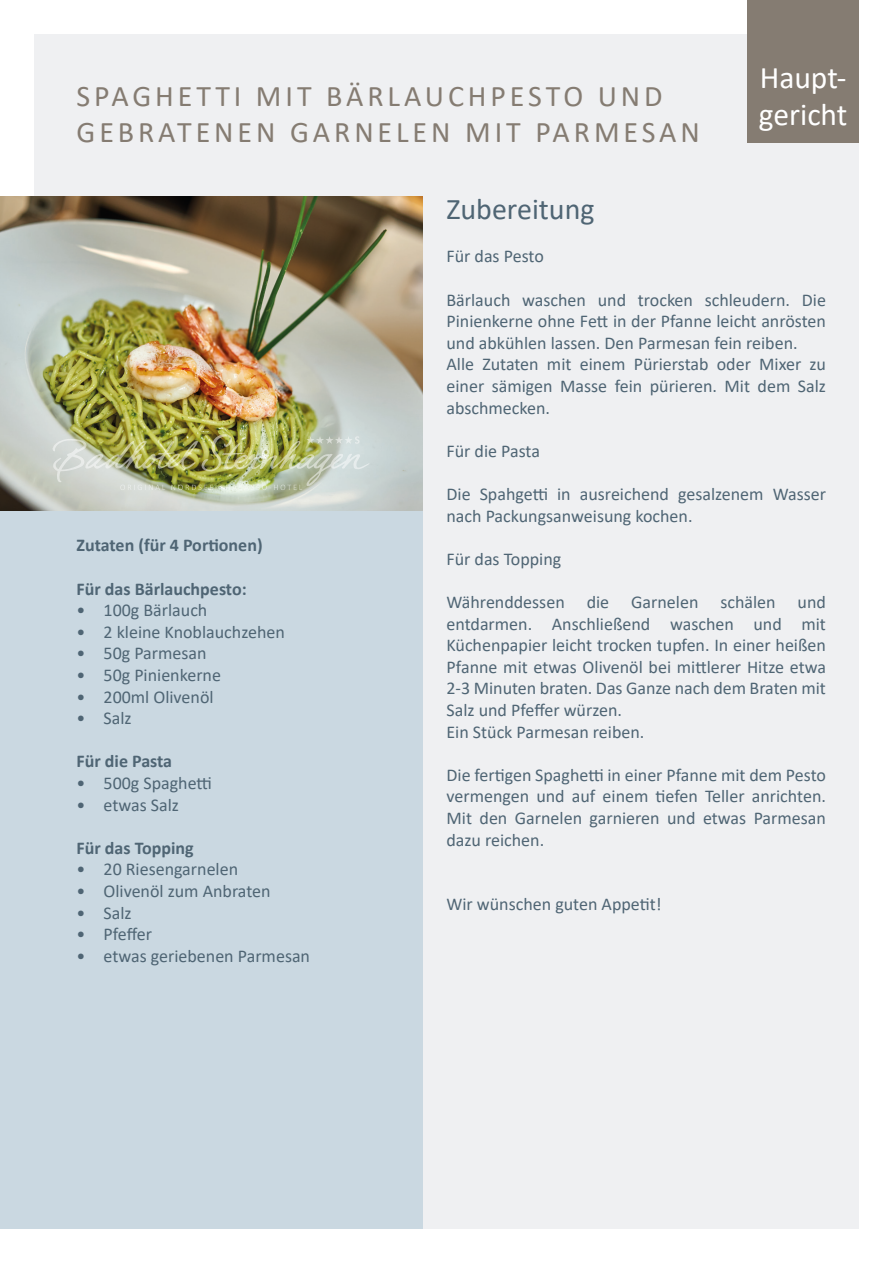
<style>
.page{position:relative;width:893px;height:1263px;background:#fff}
.page>*{position:absolute;margin:0;border:0;box-sizing:border-box;transform-origin:0 0}
.t1{font:31.5px/37.8px "Calibri";color:#fff}
.t2{font:30px "Calibri";letter-spacing:.13em;color:#857c72}
.t3{font:30px "Calibri";color:#4f6574}
.t4{font:18px/21.6px "Calibri";color:#4f6574;text-align:justify}
.t5{font:700 18px "Calibri";color:#4f6574}
</style>
<div class="page">
<div style="left:34px;top:34px;width:825px;height:1195px;background:#eff0f2"></div>
<div style="left:0;top:510px;width:422px;height:719px;background:#cad8e1"></div>
<img style="left:0;top:197px;width:422px;height:313px">
<img style="left:53px;top:434px;width:316px;height:56px">
<div style="left:747px;top:0;width:112px;height:143px;background:#857c72"></div>
<p class="t2" style="left:77px;top:75px;width:588px">SPAGHETTI MIT BÄRLAUCHPESTO UND</p>
<p class="t2" style="left:77px;top:111px;width:625px">GEBRATENEN GARNELEN MIT PARMESAN</p>
<p class="t1" style="left:759px;top:57px;width:90px">Haupt&shy;gericht</p>
<p class="t1" style="left:755px;top:95px;width:98px">D ssert</p>
<p class="t5" style="left:77px;top:533px;width:188px">Zutaten (für 4 Portionen)</p>
<p class="t5" style="left:77px;top:576px;width:172px">Für das Bärlauchpesto:</p>
<p class="t4" style="left:77px;top:599px;width:132px">• 100g Bärlauch</p>
<p class="t4" style="left:77px;top:621px;width:210px">• 2 kleine Knoblauchzehen</p>
<p class="t4" style="left:77px;top:642px;width:132px">• 50g Parmesan</p>
<p class="t4" style="left:77px;top:664px;width:146px">• 50g Pinienkerne</p>
<p class="t4" style="left:77px;top:685px;width:139px">• 200ml Olivenöl</p>
<p class="t4" style="left:77px;top:707px;width:57px">• Salz</p>
<p class="t5" style="left:77px;top:749px;width:97px">Für die Pasta</p>
<p class="t4" style="left:77px;top:772px;width:137px">• 500g Spaghetti</p>
<p class="t4" style="left:77px;top:793px;width:104px">• etwas Salz</p>
<p class="t5" style="left:77px;top:835px;width:119px">Für das Topping</p>
<p class="t4" style="left:77px;top:858px;width:163px">• 20 Riesengarnelen</p>
<p class="t4" style="left:77px;top:880px;width:196px">• Olivenöl zum Anbraten</p>
<p class="t4" style="left:77px;top:901px;width:57px">• Salz</p>
<p class="t4" style="left:77px;top:923px;width:77px">• Pfeffer</p>
<p class="t4" style="left:77px;top:945px;width:235px">• etwas geriebenen Parmesan</p>
<p class="t3" style="left:446px;top:188px;width:150px">Zubereitung</p>
<p class="t4" style="left:446px;top:245px;width:99px">Für das Pesto</p>
<p class="t4" style="left:446px;top:288px;width:381px">Bärlauch waschen und trocken schleudern. Die Pinienkerne ohne Fett in der Pfanne leicht anrösten und abkühlen lassen. Den Parmesan fein reiben.</p>
<p class="t4" style="left:446px;top:353px;width:381px">Alle Zutaten mit einem Pürierstab oder Mixer zu einer sämigen Masse fein pürieren. Mit dem Salz abschmecken.</p>
<p class="t4" style="left:446px;top:440px;width:95px">Für die Pasta</p>
<p class="t4" style="left:446px;top:483px;width:381px">Die Spahgetti in ausreichend gesalzenem Wasser nach Packungsanweisung kochen.</p>
<p class="t4" style="left:446px;top:548px;width:116px">Für das Topping</p>
<p class="t4" style="left:446px;top:591px;width:381px">Währenddessen die Garnelen schälen und entdarmen. Anschließend waschen und mit Küchenpapier leicht trocken tupfen. In einer heißen Pfanne mit etwas Olivenöl bei mittlerer Hitze etwa 2-3 Minuten braten. Das Ganze nach dem Braten mit Salz und Pfeffer würzen.</p>
<p class="t4" style="left:446px;top:720px;width:199px">Ein Stück Parmesan reiben.</p>
<p class="t4" style="left:446px;top:764px;width:381px">Die fertigen Spaghetti in einer Pfanne mit dem Pesto vermengen und auf einem tiefen Teller anrichten.<br>Mit den Garnelen garnieren und etwas Parmesan dazu reichen.</p>
<p class="t4" style="left:446px;top:893px;width:217px">Wir wünschen guten Appetit!</p>
</div>
